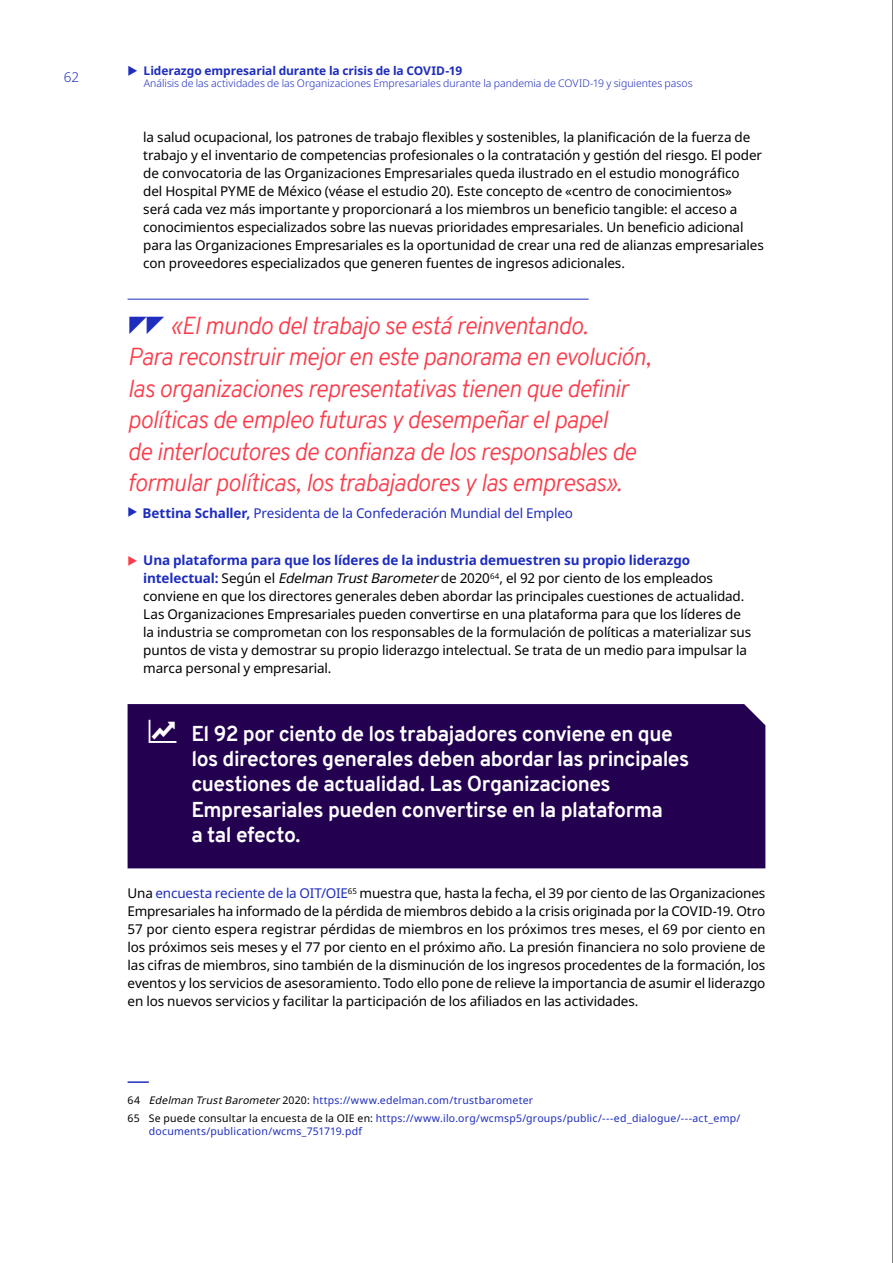
<style>
.page{position:relative;width:893px;height:1263px;background:#fff}
.page>*{position:absolute;margin:0;border:0;box-sizing:border-box;transform-origin:0 0}
.t1{font:italic 300 24px/31.5px "Overpass";letter-spacing:-.03em;color:#fa3c4b}
.t2{font:700 21px/25.2px "Overpass";letter-spacing:-.025em;color:#fff}
.t3{font:13.5px/18px "Noto Sans";letter-spacing:-.01em;color:#000}
.t4{font:13.5px "Noto Sans";letter-spacing:-.01em;color:#1e2dbe}
.t5{font:300 13.5px "Noto Sans";color:#1e2dbe}
.t6{font:700 12px "Noto Sans";letter-spacing:-.005em;color:#1e2dbe}
.t7{font:10.5px/17.7px "Noto Sans";letter-spacing:.02em;color:#1e2dbe}
.t8{font:300 10.5px "Noto Sans";color:#1e2dbe}
.s1{font-weight:700}
.s2{font-weight:700;color:#1e2dbe}
.s3{font-style:italic}
.s4{color:#1e2dbe}
.s5{color:#000}
.s6{font-style:italic;color:#000}
</style>
<div class="page">
<hr style="left:128px;top:299px;width:461px;height:1px;background:#1e2dbe">
<div style="left:128px;top:704px;width:637px;height:164px;background:#230050"></div>
<hr style="left:128px;top:1081px;width:21px;height:2px;background:#1e2dbe">
<hr style="left:892px;top:0;width:1px;height:1263px;background:#000">
<svg style="left:149px;top:720px;width:28px;height:23px"></svg>
<p class="t5" style="left:64px;top:67px;width:17px">62</p>
<p class="t6" style="left:144px;top:62px;width:320px">Liderazgo empresarial durante la crisis de la COVID-19</p>
<p class="t8" style="left:144px;top:76px;width:550px">Análisis de las actividades de las Organizaciones Empresariales durante la pandemia de COVID-19 y siguientes pasos</p>
<p class="t3" style="left:143px;top:128px;width:622px">la salud ocupacional, los patrones de trabajo flexibles y sostenibles, la planificación de la fuerza de trabajo y el inventario de competencias profesionales o la contratación y gestión del riesgo. El poder de convocatoria de las Organizaciones Empresariales queda ilustrado en el estudio monográfico<br>del Hospital PYME de México (véase el estudio 20). Este concepto de «centro de conocimientos»<br>será cada vez más importante y proporcionará a los miembros un beneficio tangible: el acceso a conocimientos especializados sobre las nuevas prioridades empresariales. Un beneficio adicional para las Organizaciones Empresariales es la oportunidad de crear una red de alianzas empresariales con proveedores especializados que generen fuentes de ingresos adicionales.</p>
<p class="t1" style="left:128px;top:310px;width:525px;text-indent:42px">«El mundo del trabajo se está reinventando.<br>Para reconstruir mejor en este panorama en evolución, las organizaciones representativas tienen que definir políticas de empleo futuras y desempeñar el papel<br>de interlocutores de confianza de los responsables de formular políticas, los trabajadores y las empresas».</p>
<p class="t4" style="left:142px;top:503px;width:432px"><span class="s1">Bettina Schaller,</span> Presidenta de la Confederación Mundial del Empleo</p>
<p class="t3" style="left:143px;top:552px;width:609px"><span class="s2">Una plataforma para que los líderes de la industria demuestren su propio liderazgo intelectual:</span> Según el <span class="s3">EdelmanTrustBarometer</span>de 2020<sup>64</sup>, el 92 por ciento de los empleados conviene en que los directores generales deben abordar las principales cuestiones de actualidad.<br>Las Organizaciones Empresariales pueden convertirse en una plataforma para que los líderes de la industria se comprometan con los responsables de la formulación de políticas a materializar sus puntos de vista y demostrar su propio liderazgo intelectual. Se trata de un medio para impulsar la marca personal y empresarial.</p>
<h2 class="t2" style="left:191px;top:721px;width:499px">El 92 por ciento de los trabajadores conviene en que los directores generales deben abordar las principales cuestiones de actualidad. Las Organizaciones Empresariales pueden convertirse en la plataforma<br>a tal efecto.</h2>
<p class="t3" style="left:128px;top:884px;width:639px;text-align:justify">Una <span class="s4">encuesta reciente de la OIT/OIE</span><sup>65</sup> muestra que, hasta la fecha, el 39 por ciento de las Organizaciones Empresariales ha informado de la pérdida de miembros debido a la crisis originada por la COVID-19. Otro 57 por ciento espera registrar pérdidas de miembros en los próximos tres meses, el 69 por ciento en los próximos seis meses y el 77 por ciento en el próximo año. La presión financiera no solo proviene de las cifras de miembros, sino también de la disminución de los ingresos procedentes de la formación, los eventos y los servicios de asesoramiento. Todo ello pone de relieve la importancia de asumir el liderazgo en los nuevos servicios y facilitar la participación de los afiliados en las actividades.</p>
<p class="t7" style="left:128px;top:1092px;width:614px"><span class="s5">64</span> <span class="s6">Edelman TrustBarometer</span><span class="s5">2020:</span> https://www.edelman.com/trustbarometer<br><span class="s5">65 Se puede consultar la encuesta de la OIE en:</span> https://www.ilo.org/wcmsp5/groups/public/---ed_dialogue/---act_emp/</p>
<p class="t7" style="left:149px;top:1123px;width:215px">documents/publication/wcms_751719.pdf</p>
</div>
